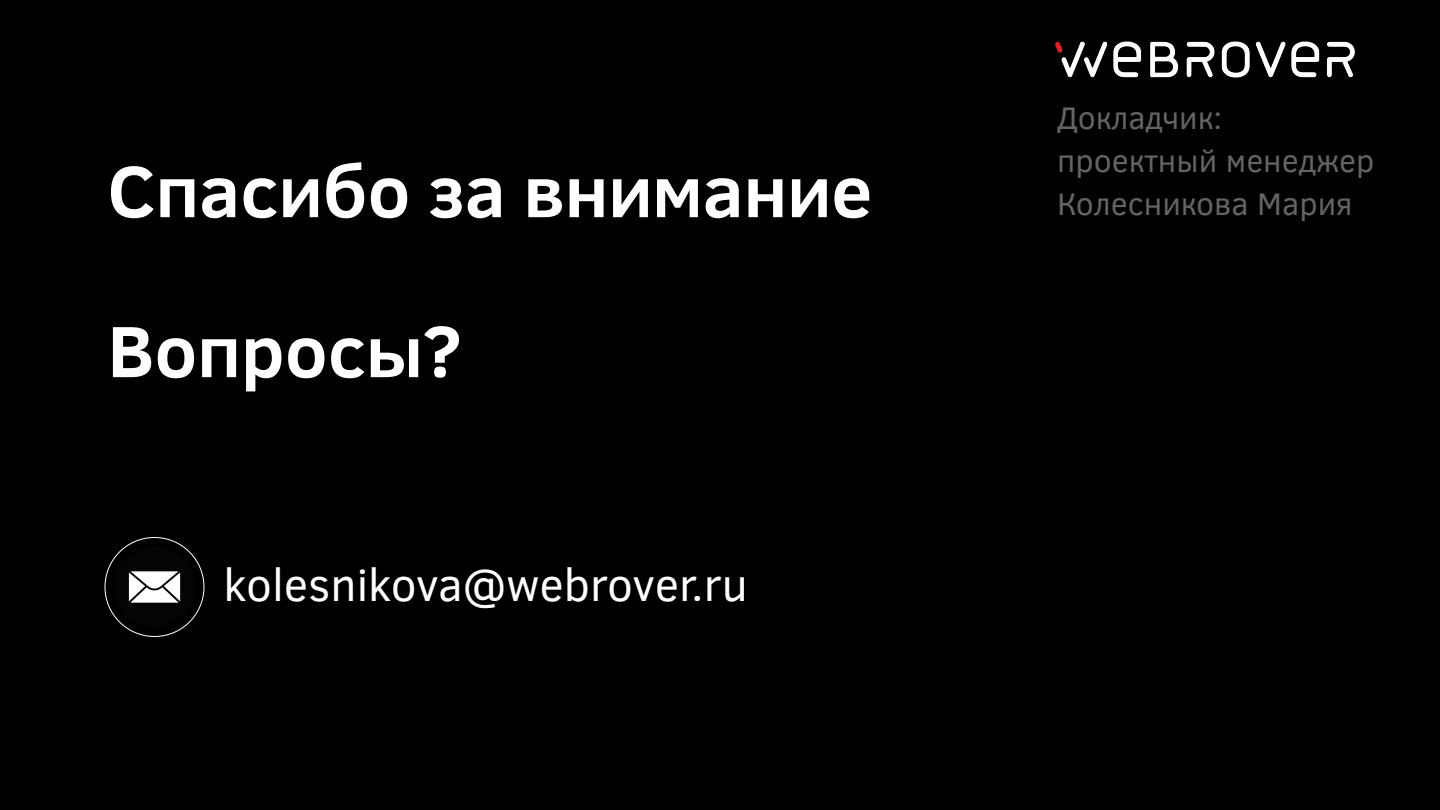
<style>
.page{position:relative;width:1440px;height:810px;background:#000}
.page>*{position:absolute;margin:0;border:0;box-sizing:border-box;transform-origin:0 0}
.t1{font:700 74px/160px "Clear Sans";color:#fff}
.t2{font:46px "Clear Sans";color:#fff}
.t3{font:32px/43px "Clear Sans";color:#646464}
</style>
<div class="page">
<img style="left:114px;top:546px;width:81px;height:81px;border-radius:40px">
<img style="left:1055px;top:41px;width:300px;height:37px">
<h1 class="t1" style="left:107px;top:109px;width:766px">Спасибо за внимание<br>Вопросы?</h1>
<h2 class="t2" style="left:223px;top:554px;width:526px">kolesnikova@webrover.ru</h2>
<p class="t3" style="left:1057px;top:97px;width:319px">Докладчик: проектный менеджер<br>Колесникова Мария</p>
</div>
